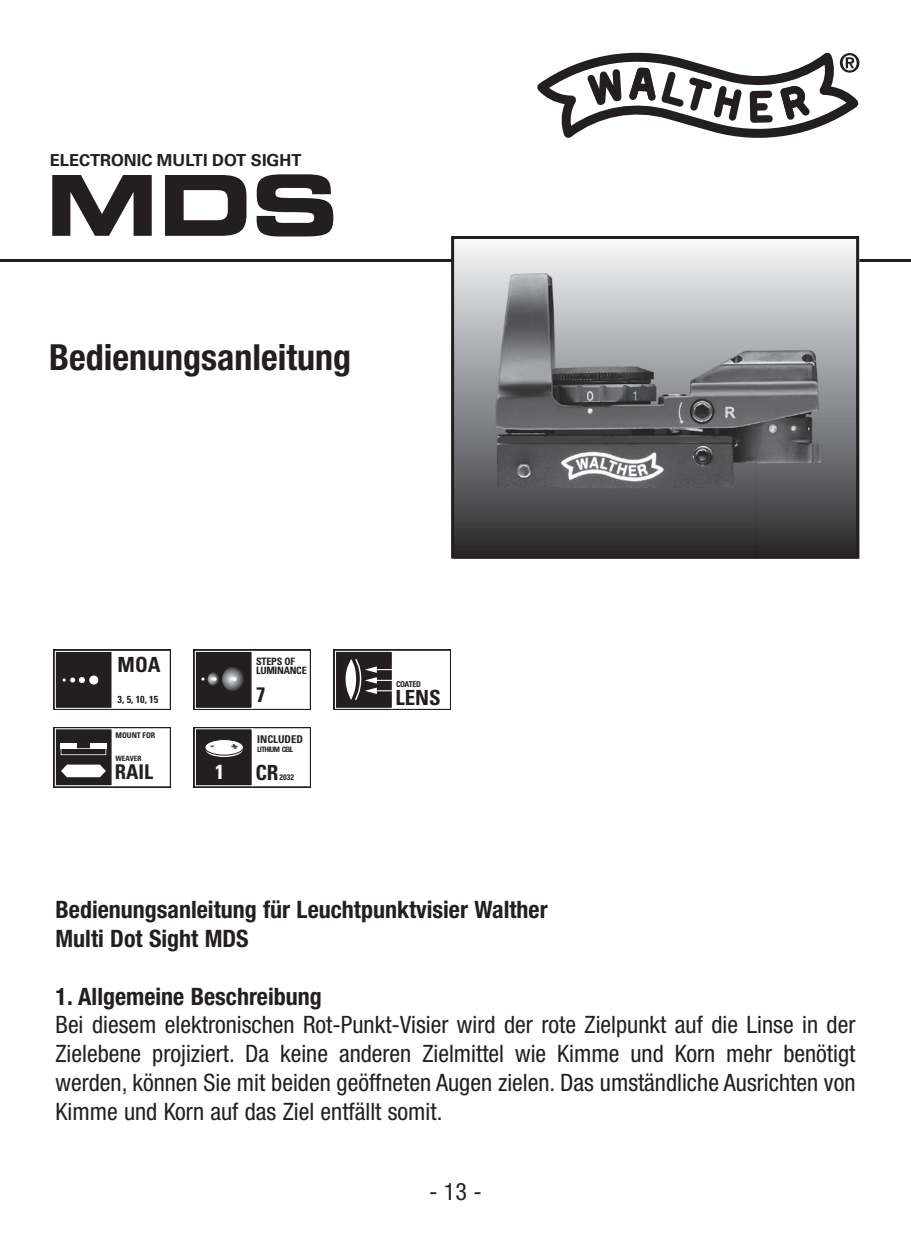
<style>
.page{position:relative;width:911px;height:1247px;background:#fff}
.page>*{position:absolute;margin:0;border:0;box-sizing:border-box;transform-origin:0 0}
.t1{font:84px "Eurostile LT Std Bold Ex 2";color:#231f20}
.t2{font:700 condensed 36px "Helvetica Neue LT Pro";color:#231f20}
.t3{font:condensed 24px/28.8px "Helvetica Neue LT Pro";color:#231f20;text-align:justify}
.t4{font:700 condensed 24px/28.8px "Helvetica Neue LT Pro";color:#231f20}
.t5{font:700 condensed 21px "Univers LT Std";color:#231f20}
.t6{font:700 condensed 20.4px "Univers LT Std";color:#231f20}
.t7{font:700 condensed 20.4px "Univers LT Std";color:#fff}
.t8{font:700 16.5px "Univers LT Std";color:#231f20}
.t9{font:700 condensed 10.8px "Univers LT Std";color:#231f20}
.t10{font:700 condensed 10.2px/9.6px "Univers LT Std";letter-spacing:-.025em;color:#231f20}
.t11{font:700 condensed 8.1px "Univers LT Std";letter-spacing:-.06em;color:#231f20}
.t12{font:700 condensed 7.8px "Univers LT Std";color:#231f20}
.t13{font:700 condensed 7.5px "Univers LT Std";letter-spacing:-.08em;color:#231f20}
.t14{font:700 condensed 7.2px "Univers LT Std";color:#231f20}
</style>
<div class="page">
<hr style="left:0;top:258px;width:911px;height:3px;background:#231f20">
<svg style="left:537px;top:52px;width:322px;height:86px"></svg>
<div style="left:334px;top:649px;width:117px;height:61px;background:#231f20"></div>
<svg style="left:335px;top:650px;width:115px;height:59px"></svg>
<div style="left:194px;top:727px;width:117px;height:61px;background:#231f20"></div>
<svg style="left:194px;top:728px;width:116px;height:59px"></svg>
<svg style="left:206px;top:742px;width:37px;height:15px"></svg>
<svg style="left:205px;top:739px;width:38px;height:16px"></svg>
<div style="left:205px;top:739px;width:39px;height:16px;border:1px solid #231f20;border-radius:50%"></div>
<img style="left:211px;top:744px;width:26px;height:5px">
<div style="left:54px;top:649px;width:117px;height:61px;background:#403c3d"></div>
<svg style="left:55px;top:651px;width:115px;height:58px;background:#9b999a"></svg>
<div style="left:194px;top:649px;width:117px;height:61px;background:#231f20"></div>
<svg style="left:194px;top:650px;width:116px;height:59px"></svg>
<div style="left:54px;top:727px;width:117px;height:61px;background:#656263"></div>
<svg style="left:55px;top:728px;width:115px;height:58px;background:#afaeae"></svg>
<img style="left:455px;top:246px;width:400px;height:308px">
<div style="left:451px;top:236px;width:408px;height:322px;border:3px solid #231f20"></div>
<p class="t8" style="left:50px;top:150px;width:253px">ELECTRONIC MULTI DOT SIGHT</p>
<h1 class="t1" style="left:46px;top:146px;width:294px">MDS</h1>
<h2 class="t2" style="left:49px;top:335px;width:303px">Bedienungsanleitung</h2>
<p class="t5" style="left:118px;top:651px;width:44px">MOA</p>
<p class="t10" style="left:118px;top:694px;width:42px">3, 5, 10, 15</p>
<p class="t12" style="left:116px;top:730px;width:41px">MOUNT FOR</p>
<p class="t14" style="left:116px;top:754px;width:27px">WEAVER</p>
<p class="t6" style="left:115px;top:759px;width:40px">RAIL</p>
<p class="t7" style="left:215px;top:759px;width:11px">1</p>
<p class="t10" style="left:256px;top:656px;width:52px">STEPS OF<br>LUMINANCE</p>
<p class="t5" style="left:256px;top:682px;width:11px">7</p>
<p class="t9" style="left:257px;top:732px;width:47px">INCLUDED</p>
<p class="t13" style="left:257px;top:744px;width:37px">LITHIUM CELL</p>
<p class="t5" style="left:256px;top:759px;width:24px">CR</p>
<p class="t11" style="left:280px;top:772px;width:16px">2032</p>
<p class="t11" style="left:396px;top:679px;width:26px">COATED</p>
<p class="t5" style="left:396px;top:684px;width:47px">LENS</p>
<p class="t4" style="left:56px;top:895px;width:494px">Bedienungsanleitung für Leuchtpunktvisier Walther<br>Multi Dot Sight MDS</p>
<p class="t4" style="left:56px;top:981px;width:268px">1. Allgemeine Beschreibung</p>
<p class="t3" style="left:56px;top:1010px;width:801px">Bei diesem elektronischen Rot-Punkt-Visier wird der rote Zielpunkt auf die Linse in der Zielebene projiziert. Da keine anderen Zielmittel wie Kimme und Korn mehr benötigt werden, können Sie mit beiden geöffneten Augen zielen. Das umständliche Ausrichten von Kimme und Korn auf das Ziel entfällt somit.</p>
<p class="t3" style="left:429px;top:1177px;width:54px">- 13 -</p>
</div>
